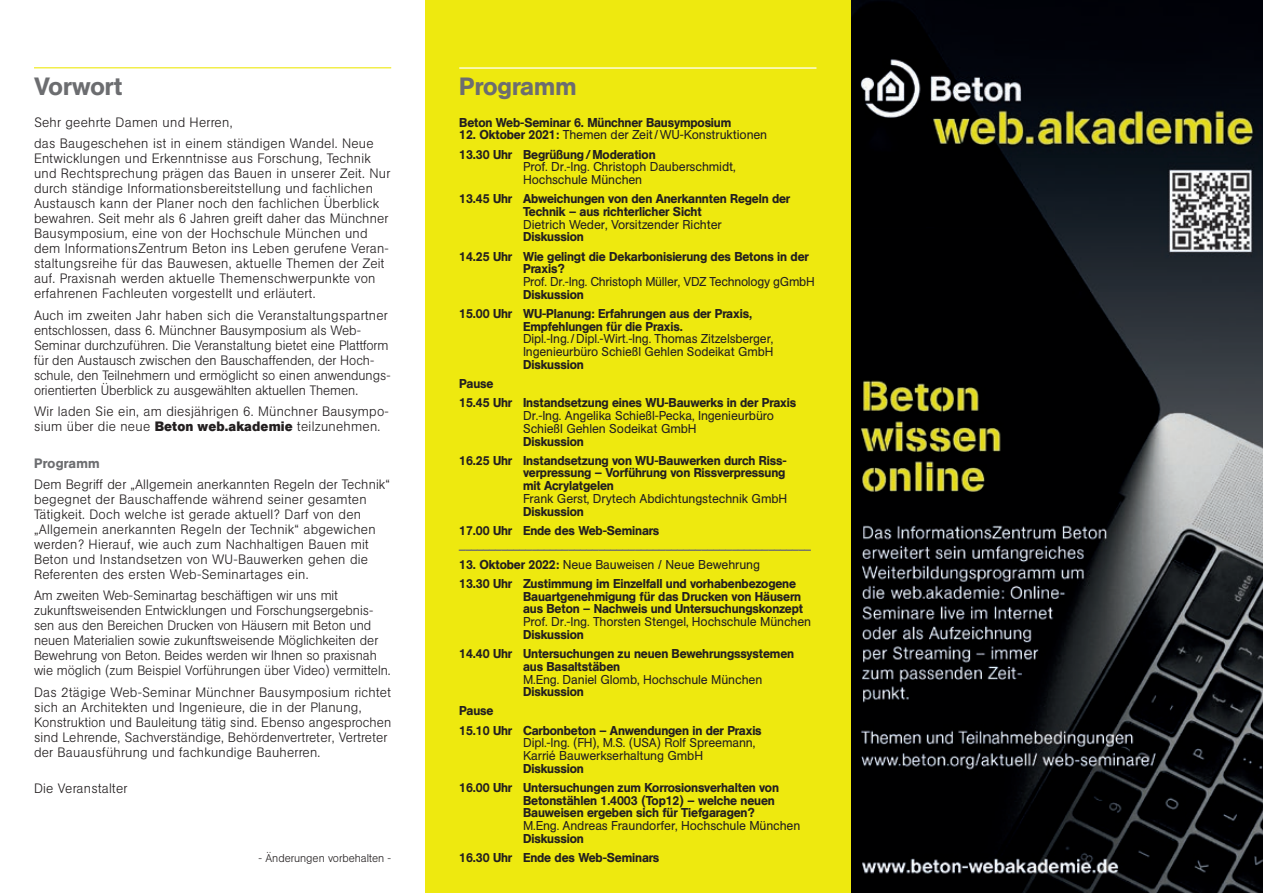
<style>
.page{position:relative;width:1263px;height:893px;background:#fff}
.page>*{position:absolute;margin:0;border:0;box-sizing:border-box;transform-origin:0 0}
.t1{font:500 24.75px "AG Book Pro";color:#6c6d70}
.t2{font:300 13.5px/15px "AG Book Pro";letter-spacing:.02em;color:#231f20}
.t3{font:300 13.5px/15px "AG Book Pro";color:#231f20}
.t4{font:500 13.5px "AG Book Pro";letter-spacing:.02em;color:#6c6d70}
.t5{font:500 12.75px/19.2px "AG Book Pro";letter-spacing:-.01em;color:#231f20}
.t6{font:12.75px/12.8px "AG Book Pro";letter-spacing:-.01em;color:#231f20}
.t7{font:12.75px/12.8px "AG Book Pro";letter-spacing:-.01em;color:#231f20;scale:.96 1}
.t8{font:500 12.75px "AG Book Pro";color:#6c6d70}
.t9{font:300 11.25px "AG Book Pro";color:#231f20}
.s1{font-weight:700}
.s2{font-weight:400}
</style>
<div class="page">
<img style="left:850px;top:0;width:413px;height:893px">
<div style="left:425px;top:0;width:425px;height:893px;background:#eee90f"></div>
<hr style="left:34px;top:67px;width:357px;height:1px;background:#eee90f">
<hr style="left:459px;top:67px;width:357px;height:2px;background:#fff">
<h1 class="t1" style="left:34px;top:70px;width:90px">Vorwort</h1>
<p class="t2" style="left:34px;top:111px;width:341px;line-height:21.5px">Sehr geehrte Damen und Herren,<br>das Baugeschehen ist in einem ständigen Wandel. Neue</p>
<p class="t2" style="left:34px;top:151px;width:358px">Entwicklungen und Erkenntnisse aus Forschung, Technik und Rechtsprechung prägen das Bauen in unserer Zeit. Nur durch ständige Informationsbereitstellung und fachlichen Austausch kann der Planer noch den fachlichen Überblick bewahren. Seit mehr als 6 Jahren greift daher das Münchner Bausymposium, eine von der Hochschule München und dem InformationsZentrum Beton ins Leben gerufene Veran&shy;staltungsreihe für das Bauwesen, aktuelle Themen der Zeit auf. Praxisnah werden aktuelle Themenschwerpunkte von erfahrenen Fachleuten vorgestellt und erläutert.</p>
<p class="t3" style="left:34px;top:307px;width:357px">Auch im zweiten Jahr haben sich die Veranstaltungspartner entschlossen, dass 6. Münchner Bausymposium als Web-Seminar durchzuführen. Die Veranstaltung bietet eine Plattform für den Austausch zwischen den Bauschaffenden, der Hoch&shy;schule, den Teilnehmern und ermöglicht so einen anwendungs&shy;orientierten Überblick zu ausgewählten aktuellen Themen.</p>
<p class="t2" style="left:34px;top:404px;width:356px">Wir laden Sie ein, am diesjährigen 6. Münchner Bausympo&shy;sium über die neue <span class="s1">Beton web.akademie</span> teilzunehmen.</p>
<p class="t4" style="left:34px;top:454px;width:67px">Programm</p>
<p class="t2" style="left:34px;top:476px;width:357px">Dem Begriff der „Allgemein anerkannten Regeln der Technik“ begegnet der Bauschaffende während seiner gesamten Tätigkeit. Doch welche ist gerade aktuell? Darf von den „Allgemein anerkannten Regeln der Technik“ abgewichen werden? Hierauf, wie auch zum Nachhaltigen Bauen mit Beton und Instandsetzen von WU-Bauwerken gehen die Referenten des ersten Web-Seminartages ein.</p>
<p class="t3" style="left:34px;top:588px;width:358px">Am zweiten Web-Seminartag beschäftigen wir uns mit zukunftsweisenden Entwicklungen und Forschungsergebnis&shy;sen aus den Bereichen Drucken von Häusern mit Beton und neuen Materialien sowie zukunftsweisende Möglichkeiten der Bewehrung von Beton. Beides werden wir Ihnen so praxisnah wie möglich (zum Beispiel Vorführungen über Video) vermitteln.</p>
<p class="t2" style="left:34px;top:684px;width:359px">Das 2tägige Web-Seminar Münchner Bausymposium richtet sich an Architekten und Ingenieure, die in der Planung, Konstruktion und Bauleitung tätig sind. Ebenso angesprochen sind Lehrende, Sachverständige, Behördenvertreter, Vertreter der Bauausführung und fachkundige Bauherren.</p>
<p class="t2" style="left:34px;top:781px;width:95px">Die Veranstalter</p>
<p class="t9" style="left:259px;top:851px;width:134px">- Änderungen vorbehalten -</p>
<h1 class="t1" style="left:459px;top:70px;width:119px">Programm</h1>
<p class="t5" style="left:459px;top:112px;width:274px">Beton Web-Seminar 6. Münchner Bausymposium</p>
<p class="t5" style="left:459px;top:125px;width:309px">12. Oktober 2021: <span class="s2">Themen der Zeit/WU-Konstruktionen<br></span>13.30 Uhr Begrüßung/Moderation</p>
<p class="t6" style="left:523px;top:160px;width:214px">Prof. Dr.-Ing. Christoph Dauberschmidt,<br>Hochschule München</p>
<p class="t5" style="left:523px;top:192px;width:269px;line-height:12.8px;text-indent:-64px">13.45 Uhr Abweichungen von den Anerkannten Regeln der<br>Technik – aus richterlicher Sicht</p>
<p class="t6" style="left:523px;top:218px;width:200px">Dietrich Weder, Vorsitzender Richter</p>
<p class="t5" style="left:459px;top:227px;width:351px;text-indent:64px">Diskussion<br>14.25 Uhr Wie gelingt die Dekarbonisierung des Betons in der</p>
<p class="t5" style="left:523px;top:259px;width:43px">Praxis?</p>
<p class="t7" style="left:523px;top:275px;width:305px">Prof. Dr.-Ing. Christoph Müller, VDZ Technology gGmbH</p>
<p class="t5" style="left:459px;top:285px;width:294px;text-indent:64px">Diskussion<br>15.00 Uhr WU-Planung: Erfahrungen aus der Praxis,</p>
<p class="t5" style="left:523px;top:316px;width:161px">Empfehlungen für die Praxis.</p>
<p class="t7" style="left:523px;top:332px;width:262px">Dipl.-Ing./Dipl.-Wirt.-Ing. Thomas Zitzelsberger,<br>Ingenieurbüro Schießl Gehlen Sodeikat GmbH</p>
<p class="t5" style="left:523px;top:355px;width:62px">Diskussion</p>
<p class="t5" style="left:459px;top:374px;width:338px">Pause<br>15.45 Uhr Instandsetzung eines WU-Bauwerks in der Praxis</p>
<p class="t6" style="left:523px;top:409px;width:252px">Dr.-Ing. Angelika Schießl-Pecka, Ingenieurbüro<br>Schießl Gehlen Sodeikat GmbH</p>
<p class="t5" style="left:459px;top:431px;width:328px;text-indent:64px">Diskussion<br>16.25 Uhr Instandsetzung von WU-Bauwerken durch Riss-</p>
<p class="t5" style="left:523px;top:466px;width:264px;line-height:12.8px">verpressung – Vorführung von Rissverpressung mit Acrylatgelen</p>
<p class="t6" style="left:523px;top:492px;width:266px">Frank Gerst, Drytech Abdichtungstechnik GmbH</p>
<p class="t5" style="left:459px;top:501px;width:202px;text-indent:64px">Diskussion<br>17.00 Uhr Ende des Web-Seminars</p>
<p class="t8" style="left:459px;top:535px;width:353px">__________________________________________________________</p>
<p class="t5" style="left:459px;top:554px;width:338px">13. Oktober 2022: <span class="s2">Neue Bauweisen / Neue Bewehrung<br></span>13.30 Uhr Zustimmung im Einzelfall und vorhabenbezogene</p>
<p class="t5" style="left:523px;top:590px;width:282px;line-height:12.8px">Bauartgenehmigung für das Drucken von Häusern aus Beton – Nachweis und Untersuchungskonzept</p>
<p class="t6" style="left:523px;top:615px;width:290px">Prof. Dr.-Ing. Thorsten Stengel, Hochschule München</p>
<p class="t5" style="left:459px;top:625px;width:336px;text-indent:64px">Diskussion<br>14.40 Uhr Untersuchungen zu neuen Bewehrungssystemen</p>
<p class="t5" style="left:523px;top:656px;width:99px">aus Basaltstäben</p>
<p class="t6" style="left:523px;top:672px;width:241px">M.Eng. Daniel Glomb, Hochschule München</p>
<p class="t5" style="left:523px;top:682px;width:62px">Diskussion</p>
<p class="t5" style="left:459px;top:701px;width:304px">Pause<br>15.10 Uhr Carbonbeton – Anwendungen in der Praxis</p>
<p class="t6" style="left:523px;top:736px;width:234px">Dipl.-Ing. (FH), M.S. (USA) Rolf Spreemann,<br>Karrié Bauwerkserhaltung GmbH</p>
<p class="t5" style="left:459px;top:758px;width:321px;text-indent:64px">Diskussion<br>16.00 Uhr Untersuchungen zum Korrosionsverhalten von</p>
<p class="t5" style="left:523px;top:794px;width:253px;line-height:12.8px">Betonstählen 1.4003 (Top12) – welche neuen<br>Bauweisen ergeben sich für Tiefgaragen?</p>
<p class="t6" style="left:523px;top:819px;width:279px">M.Eng. Andreas Fraundorfer, Hochschule München</p>
<p class="t5" style="left:459px;top:829px;width:202px;text-indent:64px">Diskussion<br>16.30 Uhr Ende des Web-Seminars</p>
</div>
